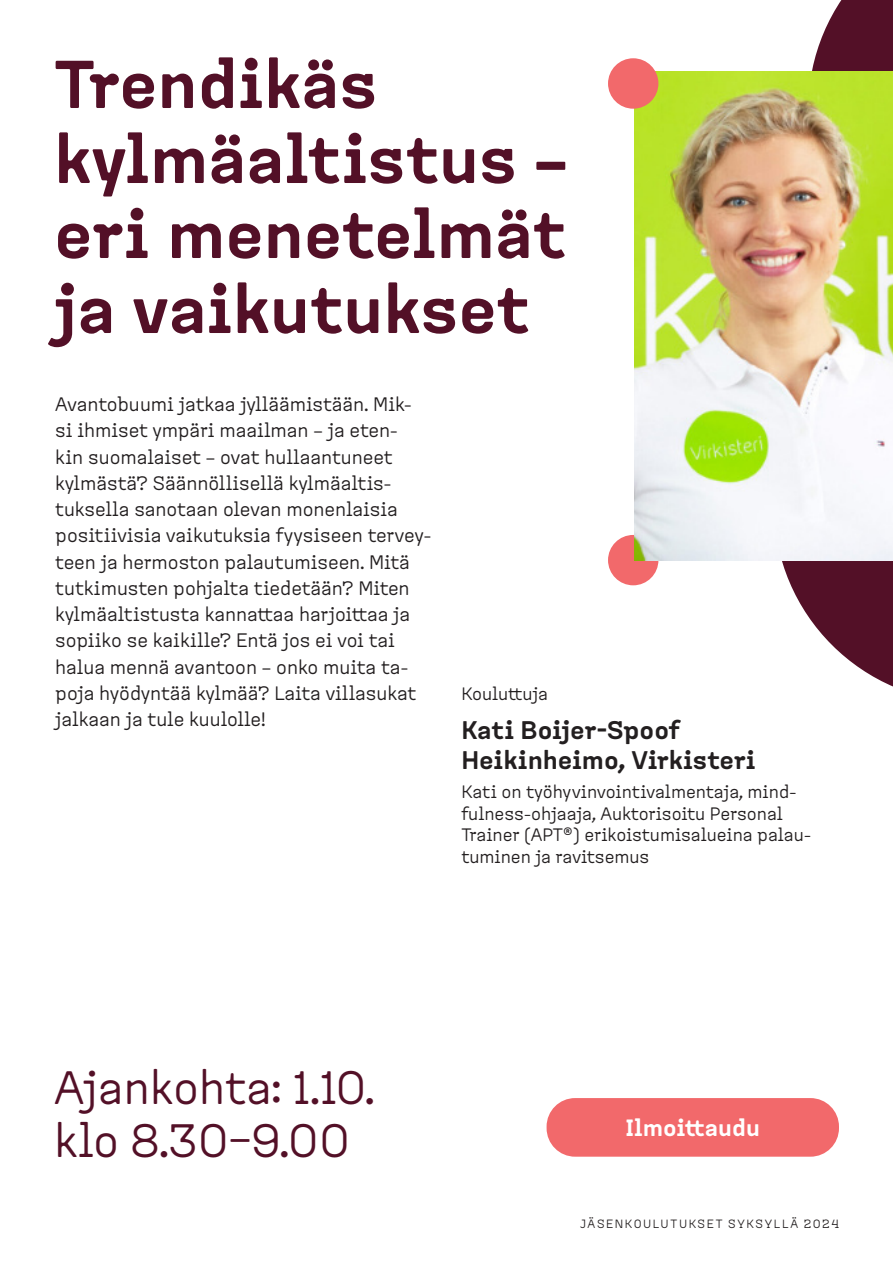
<style>
.page{position:relative;width:893px;height:1263px;background:#fff}
.page>*{position:absolute;margin:0;border:0;box-sizing:border-box;transform-origin:0 0}
.t1{font:700 67.5px/75px "Pro";letter-spacing:-.005em;color:#531027}
.t2{font:46.8px/52.7px "Pro";color:#531027}
.t3{font:700 25.5px/30px "Pro";letter-spacing:-.005em;color:#231f20}
.t4{font:700 23.55px "Pro";color:#fff}
.t5{font:19.5px/26.2px "Pro";color:#231f20}
.t6{font:18px/21.6px "Pro";color:#231f20}
.t7{font:12px "Pro";letter-spacing:.125em;color:#231f20}
</style>
<div class="page">
<div style="left:608px;top:535px;width:50px;height:50px;background:#f2696b;border-radius:50%"></div>
<svg style="left:774px;top:560px;width:119px;height:127px;fill:#531027"></svg>
<svg style="left:808px;top:0;width:85px;height:72px"></svg>
<img style="left:635px;top:72px;width:258px;height:488px">
<div style="left:608px;top:58px;width:50px;height:51px;background:#f2696b;border-radius:50%"></div>
<div style="left:547px;top:1098px;width:292px;height:59px;background:#f2696b;border-radius:29px"></div>
<h1 class="t1" style="left:54px;top:48px;width:515px">Trendikäs kylmäaltistus – eri menetelmät ja vaikutukset</h1>
<p class="t5" style="left:55px;top:391px;width:378px">Avantobuumi jatkaa jylläämistään. Mik&shy;si ihmiset ympäri maailman – ja eten-<br>kin suomalaiset – ovat hullaantuneet kylmästä? Säännöllisellä kylmäaltis&shy;tuksella sanotaan olevan monenlaisia positiivisia vaikutuksia fyysiseen tervey&shy;teen ja hermoston palautumiseen. Mitä tutkimusten pohjalta tiedetään? Miten kylmäaltistusta kannattaa harjoittaa ja sopiiko se kaikille? Entä jos ei voi tai halua mennä avantoon – onko muita ta&shy;poja hyödyntää kylmää? Laita villasukat jalkaan ja tule kuulolle!</p>
<p class="t6" style="left:461px;top:683px;width:88px">Kouluttuja</p>
<h3 class="t3" style="left:461px;top:715px;width:296px">Kati Boijer-Spoof<br>Heikinheimo, Virkisteri</h3>
<p class="t6" style="left:461px;top:781px;width:351px">Kati on työhyvinvointivalmentaja, mind&shy;fulness-ohjaaja, Auktorisoitu Personal Trainer (APT®) erikoistumisalueina palau&shy;tuminen ja ravitsemus</p>
<h2 class="t2" style="left:54px;top:1061px;width:322px">Ajankohta: 1.10. klo 8.30–9.00</h2>
<p class="t4" style="left:625px;top:1113px;width:136px">Ilmoittaudu</p>
<p class="t7" style="left:580px;top:1216px;width:260px">JÄSENKOULUTUKSET SYKSYLLÄ 2024</p>
</div>
